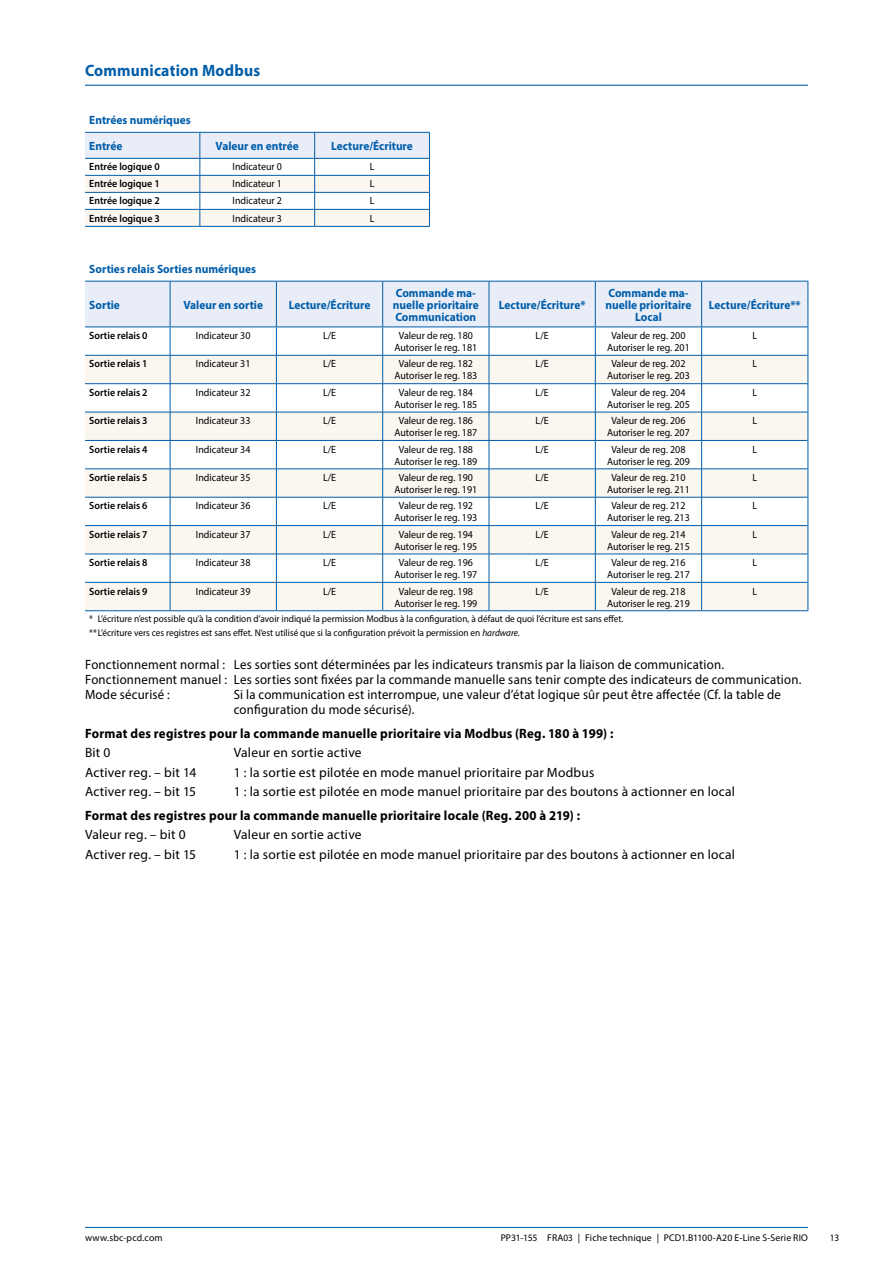
<style>
.page{position:relative;width:893px;height:1263px;background:#fff}
.page>*{position:absolute;margin:0;border:0;box-sizing:border-box;transform-origin:0 0}
.t1{font:700 16.5px "Myriad Pro";letter-spacing:.01em;color:#005da9;scale:.95 1}
.t2{font:13.5px/15px "Myriad Pro";letter-spacing:.015em;color:#000;scale:.95 1}
.t3{font:13.5px "Myriad Pro";letter-spacing:.015em;color:#000}
.t4{font:700 13.5px "Myriad Pro";letter-spacing:.02em;color:#000;scale:.95 1}
.t5{font:700 12px/12px "Myriad Pro";color:#005da9;scale:.95 1}
.t6{font:10.5px/12px "Myriad Pro";color:#000;text-align:center;scale:.95 1}
.t7{font:600 10.5px "Myriad Pro";color:#000;scale:.95 1}
.t8{font:9.75px/13.2px "Myriad Pro";color:#000;scale:.95 1}
.t9{font:9.75px "Myriad Pro";color:#000}
.t10{font:9.75px "Myriad Pro";letter-spacing:.02em;color:#000}
.s1{font-style:italic}
</style>
<div class="page">
<hr style="left:85px;top:1227px;width:723px;height:1px;background:#005da9">
<hr style="left:85px;top:85px;width:723px;height:1px;background:#005da9">
<svg style="left:85px;top:281px;width:723px;height:329px"></svg>
<hr style="left:85px;top:610px;width:85px;height:1px;background:#005da9">
<hr style="left:170px;top:610px;width:106px;height:1px;background:#005da9">
<hr style="left:276px;top:610px;width:107px;height:1px;background:#005da9">
<hr style="left:383px;top:610px;width:106px;height:1px;background:#005da9">
<hr style="left:489px;top:610px;width:106px;height:1px;background:#005da9">
<hr style="left:595px;top:610px;width:107px;height:1px;background:#005da9">
<hr style="left:702px;top:610px;width:106px;height:1px;background:#005da9">
<svg style="left:85px;top:132px;width:345px;height:94px"></svg>
<hr style="left:85px;top:226px;width:115px;height:1px;background:#005da9">
<hr style="left:200px;top:226px;width:115px;height:1px;background:#005da9">
<hr style="left:315px;top:226px;width:115px;height:1px;background:#005da9">
<h1 class="t1" style="left:85px;top:60px;width:186px">Communication Modbus</h1>
<p class="t5" style="left:89px;top:106px;width:108px;line-height:26px">Entrées numériques<br>Entrée</p>
<p class="t5" style="left:216px;top:139px;width:89px">Valeur en entrée</p>
<p class="t5" style="left:331px;top:139px;width:87px">Lecture/Écriture</p>
<p class="t7" style="left:89px;top:160px;width:76px">Entrée logique 0</p>
<p class="t6" style="left:233px;top:161px;width:54px">Indicateur 0</p>
<p class="t6" style="left:370px;top:161px;width:6px">L</p>
<p class="t7" style="left:89px;top:177px;width:76px">Entrée logique 1</p>
<p class="t6" style="left:233px;top:178px;width:54px">Indicateur 1</p>
<p class="t6" style="left:370px;top:178px;width:6px">L</p>
<p class="t7" style="left:89px;top:194px;width:76px">Entrée logique 2</p>
<p class="t6" style="left:233px;top:195px;width:54px">Indicateur 2</p>
<p class="t6" style="left:370px;top:195px;width:6px">L</p>
<p class="t7" style="left:89px;top:211px;width:76px">Entrée logique 3</p>
<p class="t6" style="left:233px;top:212px;width:54px">Indicateur 3</p>
<p class="t6" style="left:370px;top:212px;width:6px">L</p>
<p class="t5" style="left:89px;top:262px;width:177px">Sorties relais Sorties numériques</p>
<p class="t5" style="left:89px;top:298px;width:34px">Sortie</p>
<p class="t5" style="left:183px;top:298px;width:85px">Valeur en sortie</p>
<p class="t5" style="left:289px;top:298px;width:87px">Lecture/Écriture</p>
<p class="t5" style="left:393px;top:286px;width:92px">Commande ma&shy;nuelle prioritaire<br>Communication</p>
<p class="t5" style="left:499px;top:298px;width:93px">Lecture/Écriture*</p>
<p class="t5" style="left:606px;top:286px;width:92px;text-align:center">Commande ma&shy;nuelle prioritaire<br>Local</p>
<p class="t5" style="left:709px;top:298px;width:98px">Lecture/Écriture**</p>
<p class="t7" style="left:89px;top:329px;width:63px">Sortie relais 0</p>
<p class="t6" style="left:196px;top:329px;width:59px">Indicateur 30</p>
<p class="t6" style="left:323px;top:329px;width:15px">L/E</p>
<p class="t6" style="left:394px;top:329px;width:89px">Valeur de reg. 180<br>Autoriser le reg. 181</p>
<p class="t6" style="left:536px;top:329px;width:15px">L/E</p>
<p class="t6" style="left:607px;top:329px;width:89px">Valeur de reg. 200<br>Autoriser le reg. 201</p>
<p class="t6" style="left:752px;top:329px;width:6px">L</p>
<p class="t7" style="left:89px;top:357px;width:63px">Sortie relais 1</p>
<p class="t6" style="left:196px;top:358px;width:59px">Indicateur 31</p>
<p class="t6" style="left:323px;top:358px;width:15px">L/E</p>
<p class="t6" style="left:394px;top:358px;width:89px">Valeur de reg. 182<br>Autoriser le reg. 183</p>
<p class="t6" style="left:536px;top:358px;width:15px">L/E</p>
<p class="t6" style="left:607px;top:358px;width:89px">Valeur de reg. 202<br>Autoriser le reg. 203</p>
<p class="t6" style="left:752px;top:358px;width:6px">L</p>
<p class="t7" style="left:89px;top:386px;width:63px">Sortie relais 2</p>
<p class="t6" style="left:196px;top:386px;width:59px">Indicateur 32</p>
<p class="t6" style="left:323px;top:386px;width:15px">L/E</p>
<p class="t6" style="left:394px;top:386px;width:89px">Valeur de reg. 184<br>Autoriser le reg. 185</p>
<p class="t6" style="left:536px;top:386px;width:15px">L/E</p>
<p class="t6" style="left:607px;top:386px;width:89px">Valeur de reg. 204<br>Autoriser le reg. 205</p>
<p class="t6" style="left:752px;top:386px;width:6px">L</p>
<p class="t7" style="left:89px;top:414px;width:63px">Sortie relais 3</p>
<p class="t6" style="left:196px;top:414px;width:59px">Indicateur 33</p>
<p class="t6" style="left:323px;top:414px;width:15px">L/E</p>
<p class="t6" style="left:394px;top:414px;width:89px">Valeur de reg. 186<br>Autoriser le reg. 187</p>
<p class="t6" style="left:536px;top:414px;width:15px">L/E</p>
<p class="t6" style="left:607px;top:414px;width:89px">Valeur de reg. 206<br>Autoriser le reg. 207</p>
<p class="t6" style="left:752px;top:414px;width:6px">L</p>
<p class="t7" style="left:89px;top:442px;width:63px">Sortie relais 4</p>
<p class="t6" style="left:196px;top:443px;width:59px">Indicateur 34</p>
<p class="t6" style="left:323px;top:443px;width:15px">L/E</p>
<p class="t6" style="left:394px;top:443px;width:89px">Valeur de reg. 188<br>Autoriser le reg. 189</p>
<p class="t6" style="left:536px;top:443px;width:15px">L/E</p>
<p class="t6" style="left:607px;top:443px;width:89px">Valeur de reg. 208<br>Autoriser le reg. 209</p>
<p class="t6" style="left:752px;top:443px;width:6px">L</p>
<p class="t7" style="left:89px;top:471px;width:63px">Sortie relais 5</p>
<p class="t6" style="left:196px;top:471px;width:59px">Indicateur 35</p>
<p class="t6" style="left:323px;top:471px;width:15px">L/E</p>
<p class="t6" style="left:394px;top:471px;width:89px">Valeur de reg. 190<br>Autoriser le reg. 191</p>
<p class="t6" style="left:536px;top:471px;width:15px">L/E</p>
<p class="t6" style="left:607px;top:471px;width:89px">Valeur de reg. 210<br>Autoriser le reg. 211</p>
<p class="t6" style="left:752px;top:471px;width:6px">L</p>
<p class="t7" style="left:89px;top:499px;width:63px">Sortie relais 6</p>
<p class="t6" style="left:196px;top:500px;width:59px">Indicateur 36</p>
<p class="t6" style="left:323px;top:500px;width:15px">L/E</p>
<p class="t6" style="left:394px;top:500px;width:89px">Valeur de reg. 192<br>Autoriser le reg. 193</p>
<p class="t6" style="left:536px;top:500px;width:15px">L/E</p>
<p class="t6" style="left:607px;top:500px;width:89px">Valeur de reg. 212<br>Autoriser le reg. 213</p>
<p class="t6" style="left:752px;top:500px;width:6px">L</p>
<p class="t7" style="left:89px;top:527px;width:63px">Sortie relais 7</p>
<p class="t6" style="left:196px;top:528px;width:59px">Indicateur 37</p>
<p class="t6" style="left:323px;top:528px;width:15px">L/E</p>
<p class="t6" style="left:394px;top:528px;width:89px">Valeur de reg. 194<br>Autoriser le reg. 195</p>
<p class="t6" style="left:536px;top:528px;width:15px">L/E</p>
<p class="t6" style="left:607px;top:528px;width:89px">Valeur de reg. 214<br>Autoriser le reg. 215</p>
<p class="t6" style="left:752px;top:528px;width:6px">L</p>
<p class="t7" style="left:89px;top:556px;width:63px">Sortie relais 8</p>
<p class="t6" style="left:196px;top:556px;width:59px">Indicateur 38</p>
<p class="t6" style="left:323px;top:556px;width:15px">L/E</p>
<p class="t6" style="left:394px;top:556px;width:89px">Valeur de reg. 196<br>Autoriser le reg. 197</p>
<p class="t6" style="left:536px;top:556px;width:15px">L/E</p>
<p class="t6" style="left:607px;top:556px;width:89px">Valeur de reg. 216<br>Autoriser le reg. 217</p>
<p class="t6" style="left:752px;top:556px;width:6px">L</p>
<p class="t7" style="left:89px;top:584px;width:63px">Sortie relais 9</p>
<p class="t6" style="left:196px;top:585px;width:59px">Indicateur 39</p>
<p class="t6" style="left:323px;top:585px;width:15px">L/E</p>
<p class="t6" style="left:394px;top:585px;width:89px">Valeur de reg. 198<br>Autoriser le reg. 199</p>
<p class="t6" style="left:536px;top:585px;width:15px">L/E</p>
<p class="t6" style="left:607px;top:585px;width:89px">Valeur de reg. 218<br>Autoriser le reg. 219</p>
<p class="t6" style="left:752px;top:585px;width:6px">L</p>
<p class="t8" style="left:89px;top:612px;width:564px">* L’écriture n’est possible qu’à la condition d’avoir indiqué la permission Modbus à la configuration, à défaut de quoi l’écriture est sans effet. **L’écriture vers ces registres est sans effet. N’est utilisé que si la configuration prévoit la permission en <span class="s1">hardware.</span></p>
<p class="t2" style="left:85px;top:657px;width:755px">Fonctionnement normal : Les sorties sont déterminées par les indicateurs transmis par la liaison de communication.<br>Fonctionnement manuel : Les sorties sont fixées par la commande manuelle sans tenir compte des indicateurs de communication.<br>Mode sécurisé :</p>
<p class="t2" style="left:234px;top:687px;width:577px">Si la communication est interrompue, une valeur d’état logique sûr peut être affectée (Cf. la table de configuration du mode sécurisé).</p>
<p class="t4" style="left:85px;top:724px;width:558px">Format des registres pour la commande manuelle prioritaire via Modbus (Reg. 180 à 199) :</p>
<p class="t3" style="left:85px;top:744px;width:27px">Bit 0</p>
<p class="t3" style="left:234px;top:744px;width:129px">Valeur en sortie active</p>
<p class="t3" style="left:85px;top:764px;width:113px">Activer reg. – bit 14</p>
<p class="t3" style="left:234px;top:764px;width:362px">1 : la sortie est pilotée en mode manuel prioritaire par Modbus</p>
<p class="t3" style="left:85px;top:783px;width:113px">Activer reg. – bit 15</p>
<p class="t3" style="left:234px;top:783px;width:503px">1 : la sortie est pilotée en mode manuel prioritaire par des boutons à actionner en local</p>
<p class="t4" style="left:85px;top:806px;width:522px">Format des registres pour la commande manuelle prioritaire locale (Reg. 200 à 219) :</p>
<p class="t3" style="left:85px;top:826px;width:102px">Valeur reg. – bit 0</p>
<p class="t3" style="left:234px;top:826px;width:129px">Valeur en sortie active</p>
<p class="t3" style="left:85px;top:846px;width:113px">Activer reg. – bit 15</p>
<p class="t3" style="left:234px;top:846px;width:503px">1 : la sortie est pilotée en mode manuel prioritaire par des boutons à actionner en local</p>
<p class="t10" style="left:85px;top:1231px;width:79px">www.sbc-pcd.com</p>
<p class="t9" style="left:501px;top:1231px;width:309px">PP31-155 FRA03 | Fiche technique | PCD1.B1100-A20 E-Line S-Serie RIO</p>
<p class="t8" style="left:830px;top:1230px;width:12px">13</p>
</div>
